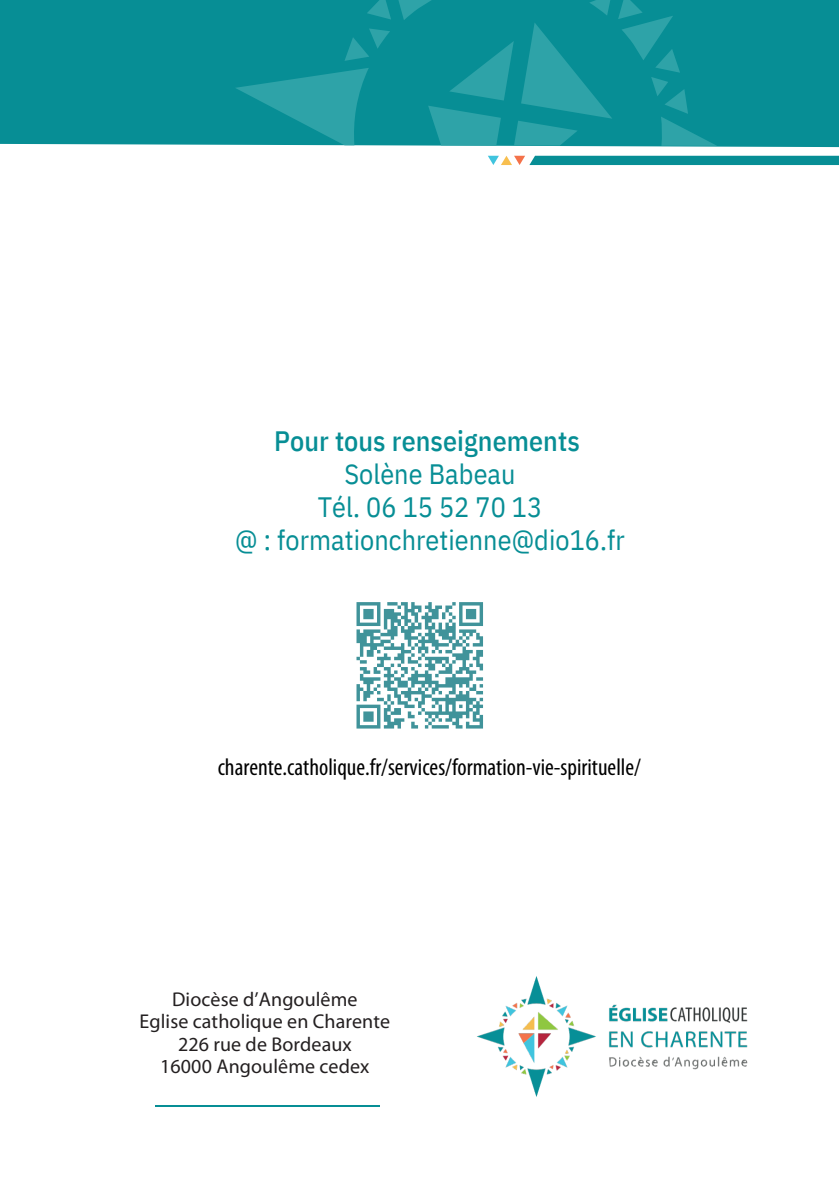
<style>
.page{position:relative;width:839px;height:1191px;background:#fff}
.page>*{position:absolute;margin:0;border:0;box-sizing:border-box;transform-origin:0 0}
.t1{font:28px/33px "IBM Plex Sans Cond";letter-spacing:.005em;color:#078e95;text-align:center}
.t2{font:500 28px "IBM Plex Sans Cond";letter-spacing:.005em;color:#078e95}
.t3{font:condensed 24px "Myriad Pro";color:#000}
.t4{font:20px/22.4px "Myriad Pro";letter-spacing:.005em;color:#231f20;text-align:center}
</style>
<div class="page">
<hr style="left:155px;top:1105px;width:224px;height:2px;background:#078e95">
<img style="left:477px;top:976px;width:271px;height:121px">
<div style="left:0;top:0;width:838px;height:147px;background:#078e95"></div>
<svg style="left:618px;top:0;width:99px;height:146px;background:#0e9198"></svg>
<svg style="left:235px;top:0;width:377px;height:146px;background:#12949a"></svg>
<svg style="left:488px;top:156px;width:350px;height:9px;background:#23989c"></svg>
<svg style="left:356px;top:602px;width:127px;height:127px"></svg>
<h1 class="t2" style="left:274px;top:422px;width:307px">Pour tous renseignements</h1>
<h1 class="t1" style="left:235px;top:457px;width:391px">Solène Babeau<br>Tél. 06 15 52 70 13<br>@ : formationchretienne@dio16.fr</h1>
<p class="t3" style="left:218px;top:757px;width:425px">charente.catholique.fr/services/formation-vie-spirituelle/</p>
<p class="t4" style="left:139px;top:989px;width:252px">Diocèse d’Angoulême<br>Eglise catholique en Charente<br>226 rue de Bordeaux<br>16000 Angoulême cedex</p>
</div>
